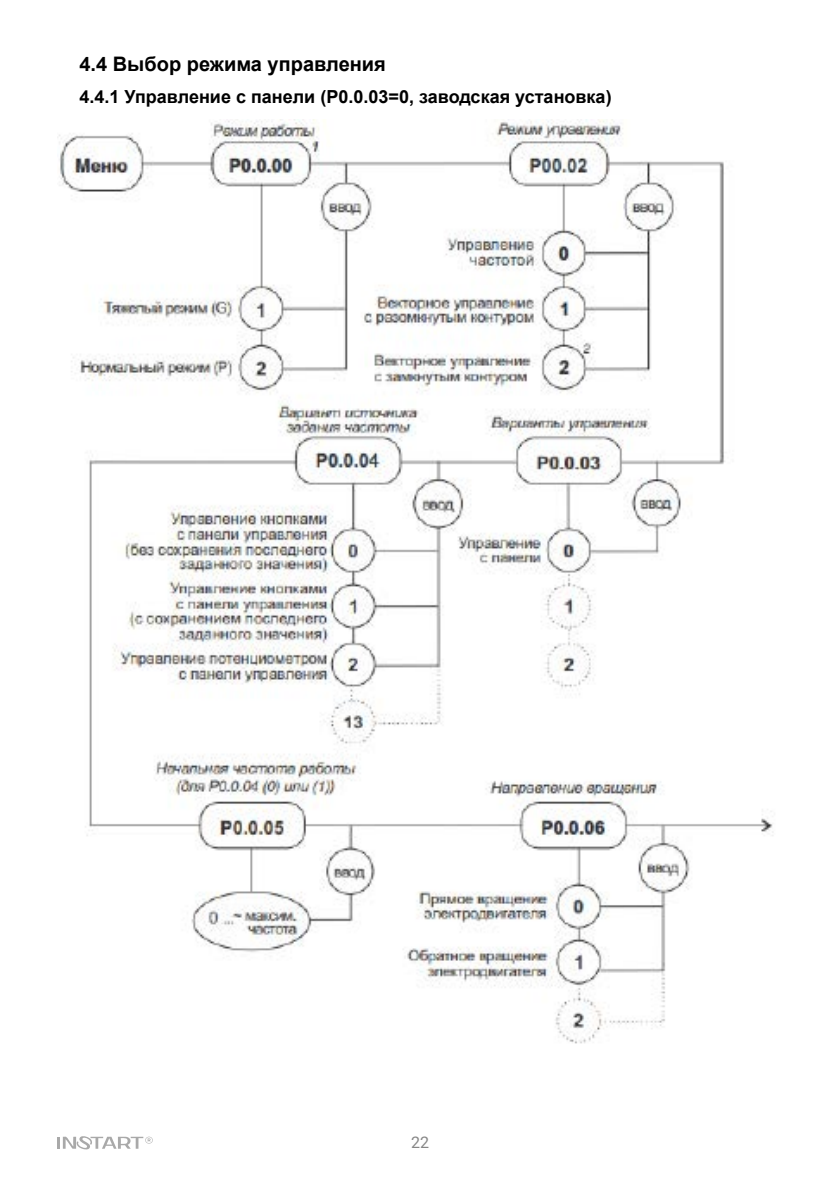
<style>
.page{position:relative;width:840px;height:1191px;background:#fff}
.page>*{position:absolute;margin:0;border:0;box-sizing:border-box;transform-origin:0 0}
.t1{font:700 20px "Arial";color:#000}
.t2{font:700 18px "Arial";color:#000}
.t3{font:16px "Roboto";color:#878787}
</style>
<div class="page">
<svg style="left:58px;top:1136px;width:95px;height:13px"></svg>
<img style="left:59px;top:119px;width:714px;height:925px">
<p class="t1" style="left:79px;top:50px;width:308px">4.4 Выбор режима управления</p>
<p class="t2" style="left:79px;top:84px;width:533px">4.4.1 Управление с панели (Р0.0.03=0, заводская установка)</p>
<p class="t3" style="left:411px;top:1130px;width:19px">22</p>
</div>
